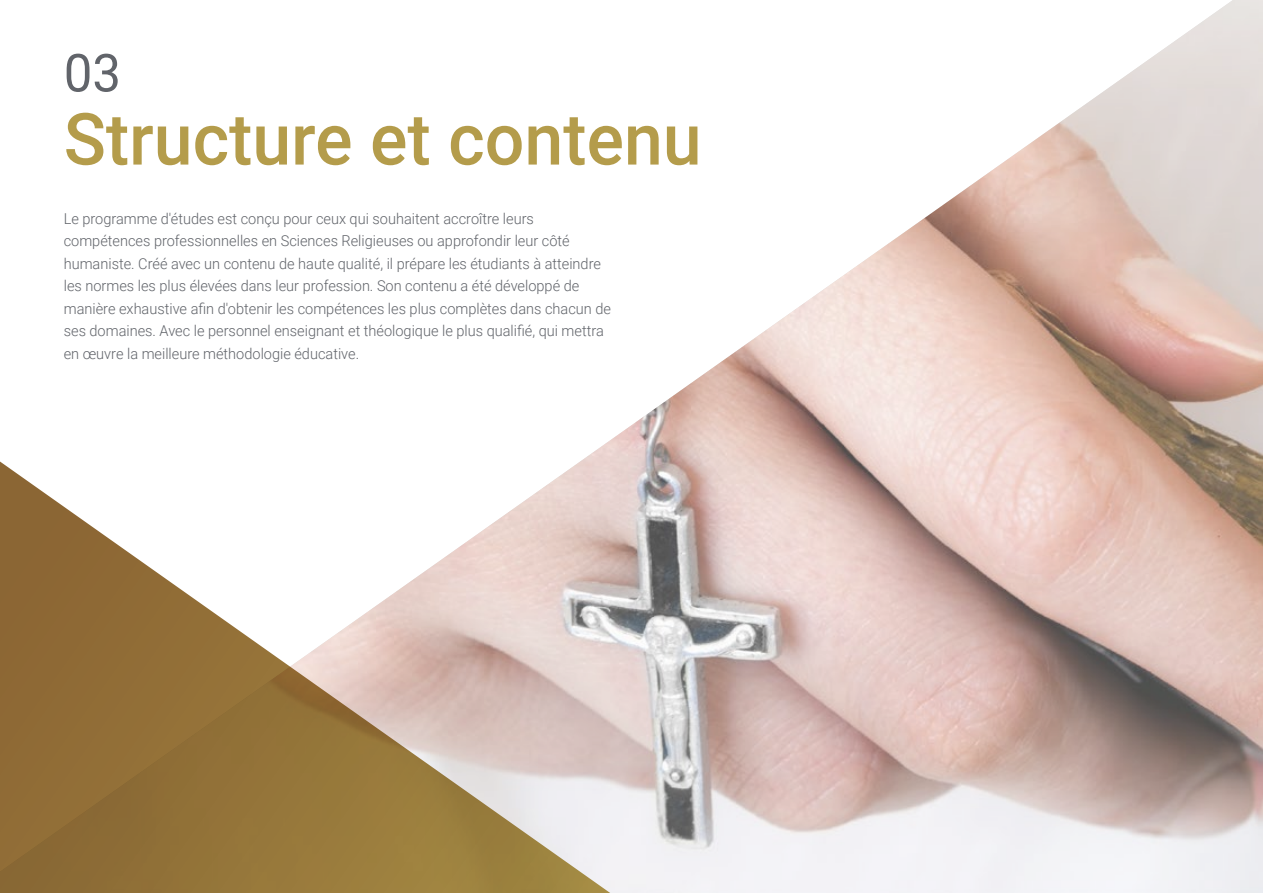
<style>
.page{position:relative;width:1263px;height:893px;background:#fff}
.page>*{position:absolute;margin:0;border:0;box-sizing:border-box;transform-origin:0 0}
.t1{font:500 72px "Roboto";color:#b49c4b}
.t2{font:52.5px "Roboto";color:#61646a}
.t3{font:300 15px/22.5px "Roboto";color:#61646a}
</style>
<div class="page">
<img style="left:602px;top:0;width:661px;height:893px">
<svg style="left:0;top:446px;width:640px;height:447px"></svg>
<h2 class="t2" style="left:64px;top:36px;width:59px">03</h2>
<h1 class="t1" style="left:64px;top:89px;width:639px">Structure et contenu</h1>
<p class="t3" style="left:64px;top:207px;width:549px">Le programme d'études est conçu pour ceux qui souhaitent accroître leurs compétences professionnelles en Sciences Religieuses ou approfondir leur côté humaniste. Créé avec un contenu de haute qualité, il prépare les étudiants à atteindre les normes les plus élevées dans leur profession. Son contenu a été développé de manière exhaustive afin d'obtenir les compétences les plus complètes dans chacun de ses domaines. Avec le personnel enseignant et théologique le plus qualifié, qui mettra en œuvre la meilleure méthodologie éducative.</p>
</div>
